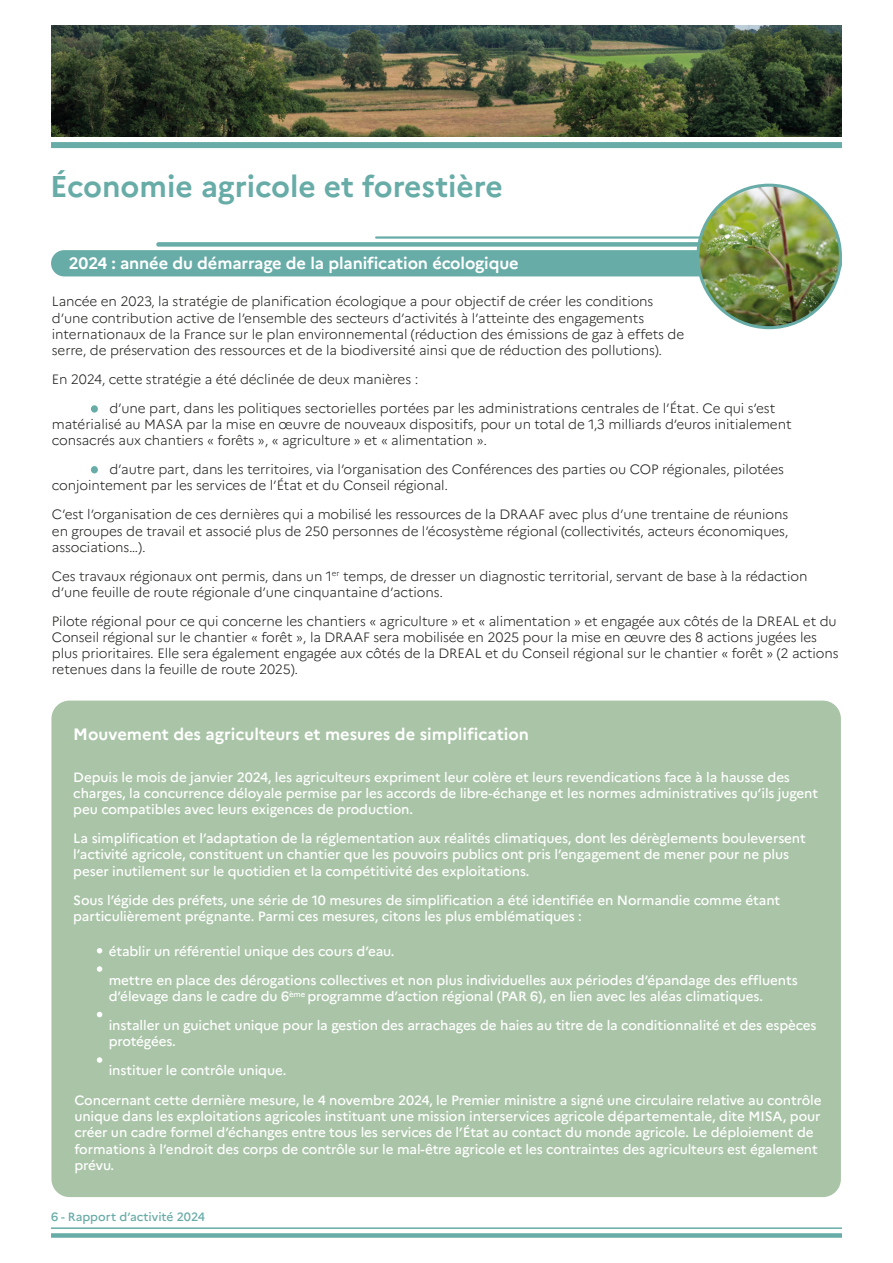
<style>
.page{position:relative;width:893px;height:1263px;background:#fff}
.page>*{position:absolute;margin:0;border:0;box-sizing:border-box;transform-origin:0 0}
.t1{font:700 30px "Marianne";color:#67aca7}
.t2{font:700 16.5px "Marianne";letter-spacing:-.01em;color:#fff}
.t3{font:300 13.5px/16.2px "Marianne";letter-spacing:-.01em;color:#1d1d1b}
.t4{font:500 13.5px/16.2px "Marianne";letter-spacing:-.01em;color:#fff}
.t5{font:500 12px "Marianne";color:#67aca7}
</style>
<div class="page">
<div style="left:91px;top:466px;width:7px;height:7px;background:#67aca7;border-radius:50%"></div>
<div style="left:91px;top:405px;width:7px;height:8px;background:#67aca7;border-radius:50%"></div>
<div style="left:51px;top:701px;width:790px;height:496px;background:#a9c4a7;border-radius:18px"></div>
<div style="left:51px;top:1233px;width:791px;height:5px;background:#67aca7"></div>
<hr style="left:51px;top:1227px;width:791px;height:2px;background:#67aca7">
<div style="left:51px;top:142px;width:791px;height:6px;background:#67aca7"></div>
<img style="left:51px;top:26px;width:791px;height:110px">
<svg style="left:97px;top:948px;width:5px;height:5px"></svg>
<svg style="left:97px;top:1057px;width:5px;height:6px"></svg>
<svg style="left:97px;top:1012px;width:5px;height:5px"></svg>
<svg style="left:97px;top:966px;width:5px;height:6px"></svg>
<div style="left:156px;top:242px;width:677px;height:5px;background:#67aca7;border-radius:2px"></div>
<div style="left:51px;top:250px;width:791px;height:26px;background:#67aca7;border-radius:13px"></div>
<hr style="left:375px;top:236px;width:455px;height:3px;background:#67aca7">
<img style="left:698px;top:185px;width:142px;height:143px;border-radius:71px">
<div style="left:696px;top:184px;width:146px;height:145px;border:3px solid #67aca7;border-radius:50%"></div>
<p class="t1" style="left:50px;top:163px;width:454px">Économie agricole et forestière</p>
<p class="t2" style="left:69px;top:251px;width:451px">2024 : année du démarrage de la planification écologique</p>
<p class="t3" style="left:52px;top:292px;width:634px">Lancée en 2023, la stratégie de planification écologique a pour objectif de créer les conditions d’une contribution active de l’ensemble des secteurs d’activités à l’atteinte des engagements internationaux de la France sur le plan environnemental (réduction des émissions de gaz à effets de serre, de préservation des ressources et de la biodiversité ainsi que de réduction des pollutions).</p>
<p class="t3" style="left:52px;top:370px;width:368px">En 2024, cette stratégie a été déclinée de deux manières :</p>
<p class="t3" style="left:52px;top:399px;width:741px;text-indent:58px">d’une part, dans les politiques sectorielles portées par les administrations centrales de l’État. Ce qui s’est matérialisé au MASA par la mise en œuvre de nouveaux dispositifs, pour un total de 1,3 milliards d’euros initialement consacrés aux chantiers « forêts », « agriculture » et « alimentation ».</p>
<p class="t3" style="left:52px;top:460px;width:733px;text-indent:58px">d’autre part, dans les territoires, via l’organisation des Conférences des parties ou COP régionales, pilotées conjointement par les services de l’État et du Conseil régional.</p>
<p class="t3" style="left:52px;top:505px;width:738px;text-align:justify">C’est l’organisation de ces dernières qui a mobilisé les ressources de la DRAAF avec plus d’une trentaine de réunions en groupes de travail et associé plus de 250 personnes de l’écosystème régional (collectivités, acteurs économiques, associations…).</p>
<p class="t3" style="left:52px;top:567px;width:757px">Ces travaux régionaux ont permis, dans un 1<sup>er</sup> temps, de dresser un diagnostic territorial, servant de base à la rédaction d’une feuille de route régionale d’une cinquantaine d’actions.</p>
<p class="t3" style="left:52px;top:612px;width:788px">Pilote régional pour ce qui concerne les chantiers « agriculture » et « alimentation » et engagée aux côtés de la DREAL et du Conseil régional sur le chantier « forêt », la DRAAF sera mobilisée en 2025 pour la mise en œuvre des 8 actions jugées les plus prioritaires. Elle sera également engagée aux côtés de la DREAL et du Conseil régional sur le chantier « forêt » (2 actions retenues dans la feuille de route 2025).</p>
<p class="t2" style="left:73px;top:722px;width:457px">Mouvement des agriculteurs et mesures de simplification</p>
<p class="t4" style="left:73px;top:768px;width:746px">Depuis le mois de janvier 2024, les agriculteurs expriment leur colère et leurs revendications face à la hausse des charges, la concurrence déloyale permise par les accords de libre-échange et les normes administratives qu’ils jugent peu compatibles avec leurs exigences de production.</p>
<p class="t4" style="left:73px;top:829px;width:734px">La simplification et l’adaptation de la réglementation aux réalités climatiques, dont les dérèglements bouleversent l’activité agricole, constituent un chantier que les pouvoirs publics ont pris l’engagement de mener pour ne plus peser inutilement sur le quotidien et la compétitivité des exploitations.</p>
<p class="t4" style="left:73px;top:890px;width:708px">Sous l’égide des préfets, une série de 10 mesures de simplification a été identifiée en Normandie comme étant particulièrement prégnante. Parmi ces mesures, citons les plus emblématiques :</p>
<p class="t4" style="left:109px;top:942px;width:287px">établir un référentiel unique des cours d’eau.</p>
<p class="t4" style="left:109px;top:971px;width:691px">mettre en place des dérogations collectives et non plus individuelles aux périodes d’épandage des effluents d’élevage dans le cadre du 6<sup>ème</sup> programme d’action régional (PAR 6), en lien avec les aléas climatiques.</p>
<p class="t4" style="left:109px;top:1016px;width:709px">installer un guichet unique pour la gestion des arrachages de haies au titre de la conditionnalité et des espèces protégées.</p>
<p class="t4" style="left:109px;top:1061px;width:179px">instituer le contrôle unique.</p>
<p class="t4" style="left:74px;top:1091px;width:749px">Concernant cette dernière mesure, le 4 novembre 2024, le Premier ministre a signé une circulaire relative au contrôle unique dans les exploitations agricoles instituant une mission interservices agricole départementale, dite MISA, pour créer un cadre formel d’échanges entre tous les services de l’État au contact du monde agricole. Le déploiement de formations à l’endroit des corps de contrôle sur le mal-être agricole et les contraintes des agriculteurs est également prévu.</p>
<p class="t5" style="left:51px;top:1207px;width:155px">6 - Rapport d’activité 2024</p>
</div>
